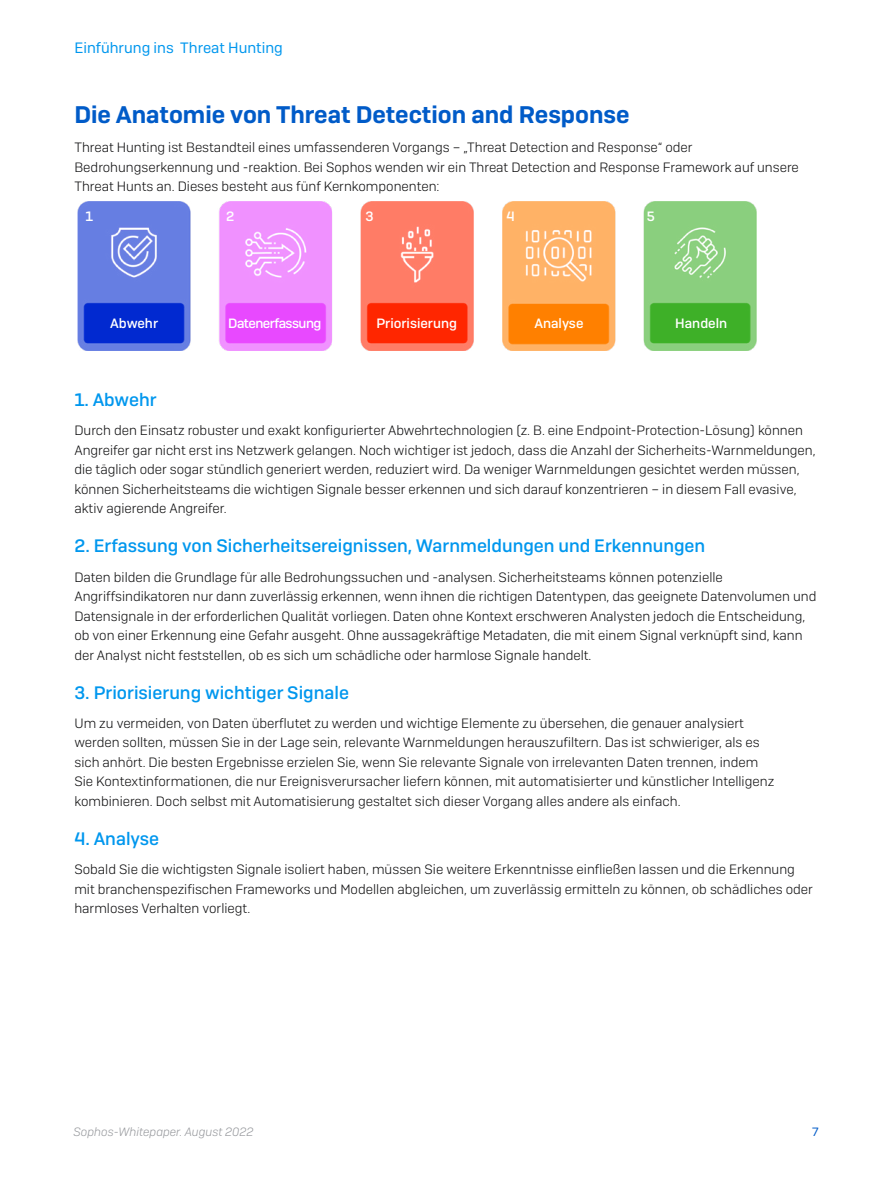
<style>
.page{position:relative;width:893px;height:1191px;background:#fff}
.page>*{position:absolute;margin:0;border:0;box-sizing:border-box;transform-origin:0 0}
.Subheading_1{font:600 24px "Sophos Sans";color:#005bc8}
.Subheading_2{font:500 18px "Sophos Sans";color:#0097ee}
.t1{font:15px "Sophos Sans";color:#0097ee}
.Body_Copy{font:300 13.5px/19.5px "Sophos Sans";color:#0d0d0e}
.t2{font:500 13.5px "Sophos Sans";color:#fff}
.t3{font:500 13.5px "Sophos Sans";letter-spacing:-.04em;color:#fff}
.t4{font:italic 300 12px "Sophos Sans";color:#96989c}
.t5{font:12px "Sophos Sans";color:#005bc8}
</style>
<div class="page">
<img style="left:77px;top:202px;width:680px;height:148px">
<p class="t1" style="left:74px;top:39px;width:210px">Einführung ins Threat Hunting</p>
<p class="Subheading_1" style="left:74px;top:100px;width:557px">Die Anatomie von Threat Detection and Response</p>
<p class="Body_Copy" style="left:74px;top:138px;width:726px">Threat Hunting ist Bestandteil eines umfassenderen Vorgangs – „Threat Detection and Response“ oder<br>Bedrohungserkennung und -reaktion. Bei Sophos wenden wir ein Threat Detection and Response Framework auf unsere<br>Threat Hunts an. Dieses besteht aus fünf Kernkomponenten:</p>
<p class="t2" style="left:86px;top:208px;width:9px">1</p>
<p class="t2" style="left:226px;top:208px;width:10px">2</p>
<p class="t2" style="left:366px;top:208px;width:10px">3</p>
<p class="t2" style="left:507px;top:208px;width:10px">4</p>
<p class="t2" style="left:647px;top:208px;width:10px">5</p>
<p class="t2" style="left:110px;top:315px;width:49px">Abwehr</p>
<p class="t3" style="left:228px;top:315px;width:95px">Datenerfassung</p>
<p class="t2" style="left:376px;top:315px;width:82px">Priorisierung</p>
<p class="t2" style="left:534px;top:315px;width:51px">Analyse</p>
<p class="t2" style="left:675px;top:315px;width:53px">Handeln</p>
<p class="Subheading_2" style="left:74px;top:389px;width:84px">1. Abwehr</p>
<p class="Body_Copy" style="left:74px;top:420px;width:743px">Durch den Einsatz robuster und exakt konfigurierter Abwehrtechnologien (z. B. eine Endpoint-Protection-Lösung) können Angreifer gar nicht erst ins Netzwerk gelangen. Noch wichtiger ist jedoch, dass die Anzahl der Sicherheits-Warnmeldungen, die täglich oder sogar stündlich generiert werden, reduziert wird. Da weniger Warnmeldungen gesichtet werden müssen, können Sicherheitsteams die wichtigen Signale besser erkennen und sich darauf konzentrieren – in diesem Fall evasive, aktiv agierende Angreifer.</p>
<p class="Subheading_2" style="left:74px;top:535px;width:632px">2. Erfassung von Sicherheitsereignissen, Warnmeldungen und Erkennungen</p>
<p class="Body_Copy" style="left:74px;top:567px;width:743px">Daten bilden die Grundlage für alle Bedrohungssuchen und -analysen. Sicherheitsteams können potenzielle Angriffsindikatoren nur dann zuverlässig erkennen, wenn ihnen die richtigen Datentypen, das geeignete Datenvolumen und Datensignale in der erforderlichen Qualität vorliegen. Daten ohne Kontext erschweren Analysten jedoch die Entscheidung, ob von einer Erkennung eine Gefahr ausgeht. Ohne aussagekräftige Metadaten, die mit einem Signal verknüpft sind, kann der Analyst nicht feststellen, ob es sich um schädliche oder harmlose Signale handelt.</p>
<p class="Subheading_2" style="left:74px;top:681px;width:276px">3. Priorisierung wichtiger Signale</p>
<p class="Body_Copy" style="left:74px;top:713px;width:701px">Um zu vermeiden, von Daten überflutet zu werden und wichtige Elemente zu übersehen, die genauer analysiert werden sollten, müssen Sie in der Lage sein, relevante Warnmeldungen herauszufiltern. Das ist schwieriger, als es sich anhört. Die besten Ergebnisse erzielen Sie, wenn Sie relevante Signale von irrelevanten Daten trennen, indem Sie Kontextinformationen, die nur Ereignisverursacher liefern können, mit automatisierter und künstlicher Intelligenz kombinieren. Doch selbst mit Automatisierung gestaltet sich dieser Vorgang alles andere als einfach.</p>
<p class="Subheading_2" style="left:74px;top:827px;width:86px">4. Analyse</p>
<p class="Body_Copy" style="left:74px;top:859px;width:740px">Sobald Sie die wichtigsten Signale isoliert haben, müssen Sie weitere Erkenntnisse einfließen lassen und die Erkennung mit branchenspezifischen Frameworks und Modellen abgleichen, um zuverlässig ermitteln zu können, ob schädliches oder harmloses Verhalten vorliegt.</p>
<p class="t4" style="left:74px;top:1124px;width:182px">Sophos-Whitepaper. August 2022</p>
<p class="t5" style="left:812px;top:1124px;width:8px">7</p>
</div>
